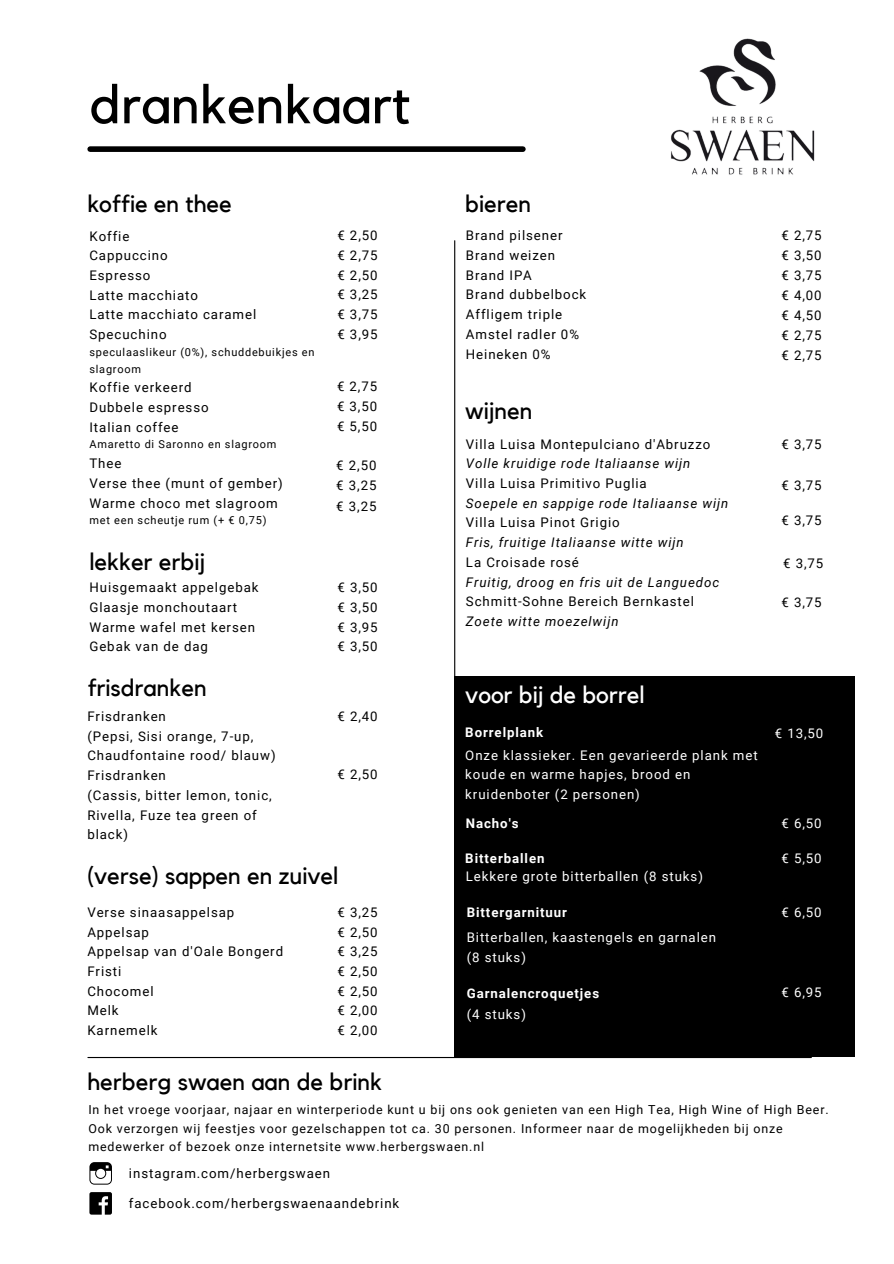
<style>
.page{position:relative;width:894px;height:1264px;background:#fff}
.page>*{position:absolute;margin:0;border:0;box-sizing:border-box;transform-origin:0 0}
.t1{font:54px "Kollektif";color:#000}
.t2{font:23.85px "Kollektif";color:#000}
.t3{font:23.85px "Kollektif";color:#fff}
.t4{font:13.2px/19.6px "Roboto";letter-spacing:.07em;color:#000}
.t5{font:13.2px/19.6px "Roboto";letter-spacing:.07em;color:#fff}
.t6{font:italic 13.2px "Roboto";letter-spacing:.07em;color:#000}
.t7{font:700 13.2px "Roboto";letter-spacing:.07em;color:#fff}
.t8{font:12.45px/18.5px "Roboto";letter-spacing:.07em;color:#000}
.t9{font:10.95px/16.8px "Roboto";letter-spacing:.07em;color:#000}
</style>
<div class="page">
<div style="left:454px;top:676px;width:400px;height:381px;background:#000"></div>
<div style="left:90px;top:146px;width:432px;height:6px;background:#000"></div>
<hr style="left:88px;top:1056px;width:723px;height:2px;background:#000">
<img style="left:671px;top:38px;width:144px;height:137px">
<svg style="left:89px;top:1162px;width:23px;height:22px"></svg>
<svg style="left:89px;top:1192px;width:23px;height:22px"></svg>
<hr style="left:454px;top:241px;width:1px;height:722px;background:#000">
<p class="t1" style="left:89px;top:80px;width:322px">drankenkaart</p>
<p class="t2" style="left:87px;top:193px;width:146px">koffie en thee</p>
<p class="t4" style="left:89px;top:226px;width:41px">Koffie</p>
<p class="t4" style="left:89px;top:246px;width:80px">Cappuccino</p>
<p class="t4" style="left:89px;top:266px;width:62px">Espresso</p>
<p class="t4" style="left:89px;top:285px;width:110px">Latte macchiato</p>
<p class="t4" style="left:89px;top:305px;width:168px">Latte macchiato caramel</p>
<p class="t4" style="left:89px;top:325px;width:79px">Specuchino</p>
<p class="t9" style="left:89px;top:344px;width:226px">speculaaslikeur (0%), schuddebuikjes en slagroom</p>
<p class="t4" style="left:89px;top:378px;width:104px">Koffie verkeerd</p>
<p class="t4" style="left:89px;top:397px;width:121px">Dubbele espresso</p>
<p class="t4" style="left:89px;top:417px;width:91px">Italian coffee</p>
<p class="t9" style="left:89px;top:436px;width:188px">Amaretto di Saronno en slagroom</p>
<p class="t4" style="left:89px;top:454px;width:33px">Thee</p>
<p class="t4" style="left:89px;top:473px;width:195px">Verse thee (munt of gember)</p>
<p class="t4" style="left:89px;top:493px;width:190px">Warme choco met slagroom</p>
<p class="t9" style="left:89px;top:512px;width:178px">met een scheutje rum (+ € 0,75)</p>
<p class="t2" style="left:89px;top:551px;width:117px">lekker erbij</p>
<p class="t4" style="left:89px;top:578px;width:170px">Huisgemaakt appelgebak</p>
<p class="t4" style="left:89px;top:597px;width:149px">Glaasje monchoutaart</p>
<p class="t4" style="left:89px;top:617px;width:167px">Warme wafel met kersen</p>
<p class="t4" style="left:89px;top:637px;width:120px">Gebak van de dag</p>
<p class="t2" style="left:87px;top:677px;width:121px">frisdranken</p>
<p class="t4" style="left:87px;top:706px;width:80px">Frisdranken</p>
<p class="t4" style="left:87px;top:726px;width:167px">(Pepsi, Sisi orange, 7-up,</p>
<p class="t4" style="left:87px;top:746px;width:190px">Chaudfontaine rood/ blauw)</p>
<p class="t4" style="left:87px;top:765px;width:80px">Frisdranken</p>
<p class="t4" style="left:87px;top:785px;width:186px">(Cassis, bitter lemon, tonic,</p>
<p class="t4" style="left:87px;top:805px;width:171px">Rivella, Fuze tea green of black)</p>
<p class="t4" style="left:337px;top:226px;width:42px">€ 2,50</p>
<p class="t4" style="left:337px;top:246px;width:42px">€ 2,75</p>
<p class="t4" style="left:337px;top:265px;width:42px">€ 2,50</p>
<p class="t4" style="left:337px;top:285px;width:42px">€ 3,25</p>
<p class="t4" style="left:337px;top:305px;width:42px">€ 3,75</p>
<p class="t4" style="left:337px;top:324px;width:42px">€ 3,95</p>
<p class="t4" style="left:337px;top:377px;width:42px">€ 2,75</p>
<p class="t4" style="left:337px;top:397px;width:42px">€ 3,50</p>
<p class="t4" style="left:337px;top:417px;width:42px">€ 5,50</p>
<p class="t4" style="left:336px;top:456px;width:42px">€ 2,50</p>
<p class="t4" style="left:336px;top:476px;width:42px">€ 3,25</p>
<p class="t4" style="left:336px;top:496px;width:42px">€ 3,25</p>
<p class="t4" style="left:337px;top:578px;width:42px">€ 3,50</p>
<p class="t4" style="left:337px;top:597px;width:42px">€ 3,50</p>
<p class="t4" style="left:337px;top:617px;width:42px">€ 3,95</p>
<p class="t4" style="left:337px;top:637px;width:42px">€ 3,50</p>
<p class="t4" style="left:337px;top:706px;width:42px">€ 2,40</p>
<p class="t4" style="left:337px;top:765px;width:42px">€ 2,50</p>
<p class="t2" style="left:87px;top:864px;width:252px">(verse) sappen en zuivel</p>
<p class="t4" style="left:87px;top:902px;width:148px">Verse sinaasappelsap</p>
<p class="t4" style="left:87px;top:922px;width:63px">Appelsap</p>
<p class="t4" style="left:87px;top:941px;width:197px">Appelsap van d'Oale Bongerd</p>
<p class="t4" style="left:87px;top:961px;width:35px">Fristi</p>
<p class="t4" style="left:87px;top:981px;width:68px">Chocomel</p>
<p class="t4" style="left:87px;top:1001px;width:33px">Melk</p>
<p class="t4" style="left:87px;top:1020px;width:72px">Karnemelk</p>
<p class="t4" style="left:337px;top:902px;width:42px">€ 3,25</p>
<p class="t4" style="left:337px;top:922px;width:42px">€ 2,50</p>
<p class="t4" style="left:337px;top:941px;width:42px">€ 3,25</p>
<p class="t4" style="left:337px;top:961px;width:42px">€ 2,50</p>
<p class="t4" style="left:337px;top:981px;width:42px">€ 2,50</p>
<p class="t4" style="left:337px;top:1001px;width:42px">€ 2,00</p>
<p class="t4" style="left:337px;top:1020px;width:42px">€ 2,00</p>
<p class="t2" style="left:87px;top:1070px;width:296px">herberg swaen aan de brink</p>
<p class="t2" style="left:465px;top:193px;width:67px">bieren</p>
<p class="t4" style="left:466px;top:226px;width:98px">Brand pilsener</p>
<p class="t4" style="left:466px;top:246px;width:91px">Brand weizen</p>
<p class="t4" style="left:466px;top:265px;width:67px">Brand IPA</p>
<p class="t4" style="left:466px;top:285px;width:122px">Brand dubbelbock</p>
<p class="t4" style="left:466px;top:305px;width:98px">Affligem triple</p>
<p class="t4" style="left:466px;top:324px;width:114px">Amstel radler 0%</p>
<p class="t4" style="left:466px;top:344px;width:86px">Heineken 0%</p>
<p class="t2" style="left:465px;top:400px;width:69px">wijnen</p>
<p class="t4" style="left:466px;top:434px;width:246px">Villa Luisa Montepulciano d'Abruzzo</p>
<p class="t6" style="left:466px;top:456px;width:226px">Volle kruidige rode Italiaanse wijn</p>
<p class="t4" style="left:466px;top:473px;width:182px">Villa Luisa Primitivo Puglia</p>
<p class="t6" style="left:466px;top:495px;width:264px">Soepele en sappige rode Italiaanse wijn</p>
<p class="t4" style="left:466px;top:513px;width:155px">Villa Luisa Pinot Grigio</p>
<p class="t6" style="left:466px;top:535px;width:219px">Fris, fruitige Italiaanse witte wijn</p>
<p class="t4" style="left:466px;top:552px;width:114px">La Croisade rosé</p>
<p class="t6" style="left:466px;top:574px;width:254px">Fruitig, droog en fris uit de Languedoc</p>
<p class="t4" style="left:466px;top:592px;width:229px">Schmitt-Sohne Bereich Bernkastel</p>
<p class="t6" style="left:466px;top:614px;width:154px">Zoete witte moezelwijn</p>
<p class="t4" style="left:781px;top:226px;width:42px">€ 2,75</p>
<p class="t4" style="left:781px;top:246px;width:42px">€ 3,50</p>
<p class="t4" style="left:781px;top:266px;width:42px">€ 3,75</p>
<p class="t4" style="left:781px;top:286px;width:42px">€ 4,00</p>
<p class="t4" style="left:781px;top:305px;width:42px">€ 4,50</p>
<p class="t4" style="left:781px;top:325px;width:42px">€ 2,75</p>
<p class="t4" style="left:781px;top:345px;width:42px">€ 2,75</p>
<p class="t4" style="left:781px;top:434px;width:42px">€ 3,75</p>
<p class="t4" style="left:781px;top:475px;width:42px">€ 3,75</p>
<p class="t4" style="left:781px;top:511px;width:42px">€ 3,75</p>
<p class="t4" style="left:782px;top:554px;width:42px">€ 3,75</p>
<p class="t4" style="left:781px;top:592px;width:42px">€ 3,75</p>
<p class="t3" style="left:465px;top:683px;width:181px">voor bij de borrel</p>
<p class="t7" style="left:465px;top:725px;width:80px">Borrelplank</p>
<p class="t5" style="left:465px;top:745px;width:294px">Onze klassieker. Een gevarieerde plank met koude en warme hapjes, brood en kruidenboter (2 personen)</p>
<p class="t7" style="left:465px;top:816px;width:54px">Nacho's</p>
<p class="t7" style="left:465px;top:850px;width:81px">Bitterballen</p>
<p class="t5" style="left:465px;top:866px;width:238px">Lekkere grote bitterballen (8 stuks)</p>
<p class="t7" style="left:466px;top:904px;width:102px">Bittergarnituur</p>
<p class="t5" style="left:466px;top:927px;width:251px">Bitterballen, kaastengels en garnalen (8 stuks)</p>
<p class="t5" style="left:774px;top:723px;width:50px">€ 13,50</p>
<p class="t5" style="left:781px;top:813px;width:42px">€ 6,50</p>
<p class="t5" style="left:781px;top:848px;width:42px">€ 5,50</p>
<p class="t5" style="left:781px;top:902px;width:42px">€ 6,50</p>
<p class="t7" style="left:466px;top:985px;width:134px">Garnalencroquetjes</p>
<p class="t5" style="left:781px;top:983px;width:42px">€ 6,95</p>
<p class="t5" style="left:466px;top:1005px;width:61px">(4 stuks)</p>
<p class="t8" style="left:88px;top:1100px;width:741px">In het vroege voorjaar, najaar en winterperiode kunt u bij ons ook genieten van een High Tea, High Wine of High Beer.<br>Ook verzorgen wij feestjes voor gezelschappen tot ca. 30 personen. Informeer naar de mogelijkheden bij onze medewerker of bezoek onze internetsite www.herbergswaen.nl</p>
<p class="t4" style="left:129px;top:1163px;width:203px">instagram.com/herbergswaen</p>
<p class="t4" style="left:129px;top:1193px;width:272px">facebook.com/herbergswaenaandebrink</p>
</div>
